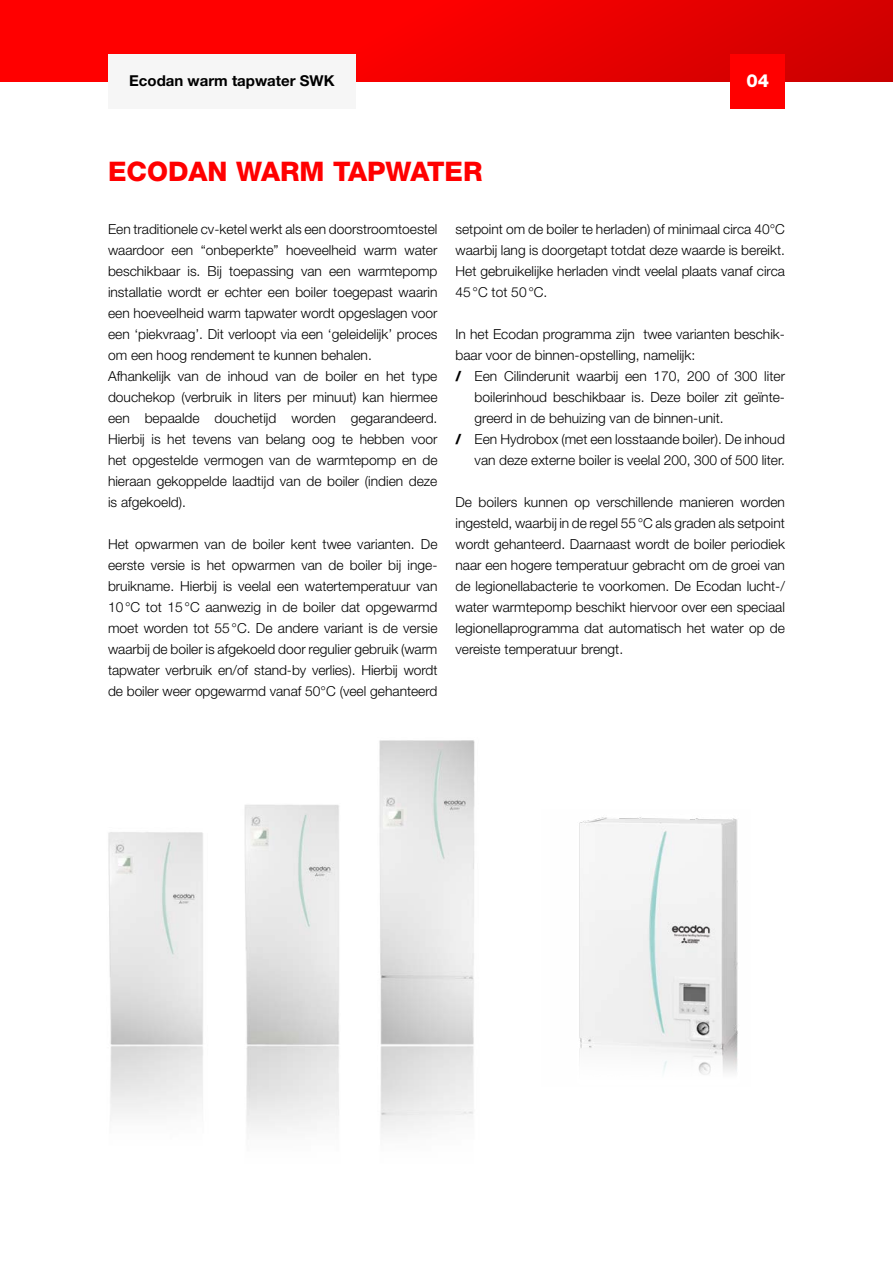
<style>
.page{position:relative;width:893px;height:1263px;background:#fff}
.page>*{position:absolute;margin:0;border:0;box-sizing:border-box;transform-origin:0 0}
.t1{font:800 27px "Helvetica Neue LT Std";color:#f00}
.t2{font:800 18px "Helvetica Neue LT Std";color:#fff}
.t3{font:700 15px "Helvetica Neue LT Std";color:#000}
.t4{font:300 13.8px/21px "Helvetica Neue LT Std";color:#000;text-align:justify}
.s1{font-weight:900}
</style>
<div class="page">
<div style="left:0;top:0;width:893px;height:81px;background:linear-gradient(to right,#f00,#d70000)"></div>
<div style="left:731px;top:54px;width:54px;height:54px;background:#f00"></div>
<div style="left:108px;top:54px;width:248px;height:54px;background:#f6f6f6"></div>
<img style="left:108px;top:740px;width:367px;height:394px">
<img style="left:579px;top:817px;width:159px;height:258px">
<p class="t3" style="left:129px;top:72px;width:207px">Ecodan warm tapwater SWK</p>
<h2 class="t2" style="left:747px;top:70px;width:24px">04</h2>
<h1 class="t1" style="left:108px;top:156px;width:376px">ECODAN WARM TAPWATER</h1>
<p class="t4" style="left:108px;top:218px;width:331px;text-align:left">Een traditionele cv-ketel werkt als een doorstroomtoestel waardoor een “onbeperkte” hoeveelheid warm water beschikbaar is. Bij toepassing van een warmtepomp installatie wordt er echter een boiler toegepast waarin een hoeveelheid warm tapwater wordt opgeslagen voor een ‘piekvraag’. Dit verloopt via een ‘geleidelijk’ proces om een hoog rendement te kunnen behalen.<br>Afhankelijk van de inhoud van de boiler en het type douchekop (verbruik in liters per minuut) kan hiermee een bepaalde douchetijd worden gegarandeerd.<br>Hierbij is het tevens van belang oog te hebben voor het opgestelde vermogen van de warmtepomp en de hieraan gekoppelde laadtijd van de boiler (indien deze is afgekoeld).</p>
<p class="t4" style="left:108px;top:533px;width:331px">Het opwarmen van de boiler kent twee varianten. De eerste versie is het opwarmen van de boiler bij inge&shy;bruikname. Hierbij is veelal een watertemperatuur van 10°C tot 15°C aanwezig in de boiler dat opgewarmd moet worden tot 55°C. De andere variant is de versie waarbij de boiler is afgekoeld door regulier gebruik (warm tapwater verbruik en/of stand-by verlies). Hierbij wordt de boiler weer opgewarmd vanaf 50°C (veel gehanteerd</p>
<p class="t4" style="left:455px;top:218px;width:331px">setpoint om de boiler te herladen) of minimaal circa 40°C waarbij lang is doorgetapt totdat deze waarde is bereikt.<br>Het gebruikelijke herladen vindt veelal plaats vanaf circa 45°C tot 50°C.</p>
<p class="t4" style="left:455px;top:323px;width:331px">In het Ecodan programma zijn twee varianten beschik-</p>
<p class="t4" style="left:455px;top:344px;width:241px">baar voor de binnen-opstelling, namelijk:</p>
<p class="t4" style="left:455px;top:365px;width:331px"><span class="s1">/</span> Een Cilinderunit waarbij een 170, 200 of 300 liter</p>
<p class="t4" style="left:475px;top:386px;width:312px">boilerinhoud beschikbaar is. Deze boiler zit geïnte-</p>
<p class="t4" style="left:475px;top:407px;width:250px">greerd in de behuizing van de binnen-unit.</p>
<p class="t4" style="left:455px;top:428px;width:331px"><span class="s1">/</span> Een Hydrobox (met een losstaande boiler). De inhoud</p>
<p class="t4" style="left:475px;top:449px;width:312px">van deze externe boiler is veelal 200, 300 of 500 liter.</p>
<p class="t4" style="left:455px;top:491px;width:331px">De boilers kunnen op verschillende manieren worden ingesteld, waarbij in de regel 55°C als graden als setpoint wordt gehanteerd. Daarnaast wordt de boiler periodiek naar een hogere temperatuur gebracht om de groei van de legionellabacterie te voorkomen. De Ecodan lucht-/ water warmtepomp beschikt hiervoor over een speciaal legionellaprogramma dat automatisch het water op de vereiste temperatuur brengt.</p>
</div>
